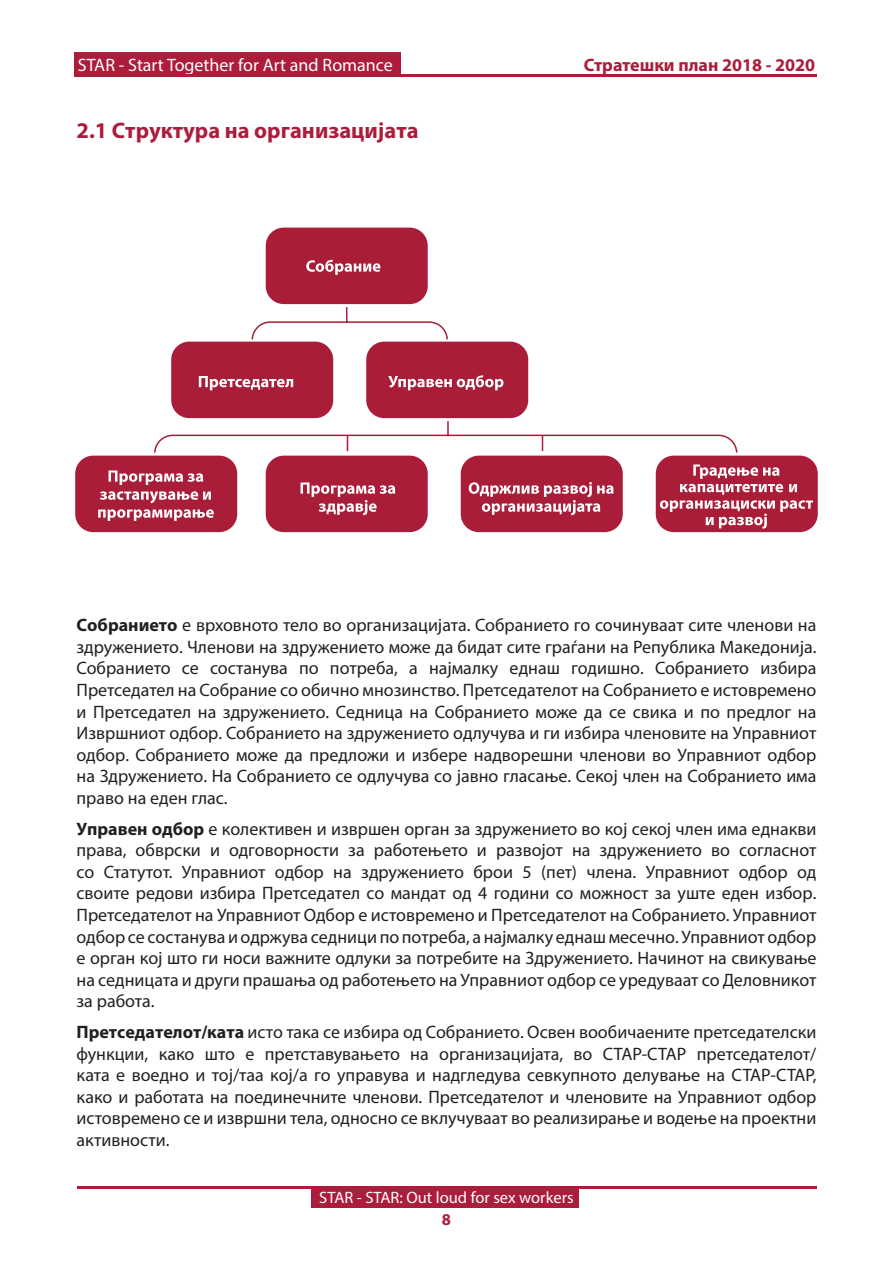
<style>
.page{position:relative;width:893px;height:1263px;background:#fff}
.page>*{position:absolute;margin:0;border:0;box-sizing:border-box;transform-origin:0 0}
.t1{font:700 22.5px "Myriad Pro";color:#ab1d3a}
.t2{font:18px/21.6px "Myriad Pro";color:#231f20;text-align:justify}
.t3{font:18px "Myriad Pro";color:#fff}
.t4{font:700 18px "Myriad Pro";color:#ab1d3a}
.t5{font:16.5px "Myriad Pro";color:#fff}
.t6{font:700 16.5px "Myriad Pro";color:#ab1d3a}
.s1{font-weight:700}
</style>
<div class="page">
<div style="left:74px;top:53px;width:327px;height:22px;background:#ab1d3a"></div>
<hr style="left:77px;top:1186px;width:739px;height:2px;background:#ab1d3a">
<hr style="left:74px;top:74px;width:742px;height:3px;background:#ab1d3a">
<div style="left:311px;top:1187px;width:268px;height:21px;background:#ab1d3a"></div>
<div style="left:266px;top:228px;width:162px;height:76px;background:#aa1d39;border-radius:18px"></div>
<div style="left:75px;top:456px;width:162px;height:76px;background:#aa1d39;border-radius:18px"></div>
<div style="left:266px;top:456px;width:162px;height:76px;background:#aa1d39;border-radius:18px"></div>
<div style="left:461px;top:456px;width:162px;height:76px;background:#aa1d39;border-radius:18px"></div>
<div style="left:656px;top:456px;width:162px;height:76px;background:#aa1d39;border-radius:18px"></div>
<svg style="left:154px;top:307px;width:584px;height:146px"></svg>
<svg style="left:306px;top:260px;width:74px;height:15px"></svg>
<svg style="left:199px;top:376px;width:94px;height:14px"></svg>
<svg style="left:109px;top:470px;width:94px;height:15px"></svg>
<svg style="left:100px;top:491px;width:111px;height:12px"></svg>
<svg style="left:98px;top:509px;width:116px;height:12px"></svg>
<svg style="left:301px;top:482px;width:94px;height:33px"></svg>
<svg style="left:469px;top:482px;width:144px;height:33px"></svg>
<svg style="left:660px;top:464px;width:153px;height:65px"></svg>
<svg style="left:388px;top:375px;width:115px;height:15px"></svg>
<p class="t3" style="left:78px;top:54px;width:317px">STAR - Start Together for Art and Romance</p>
<p class="t4" style="left:584px;top:55px;width:233px">Стратешки план 2018 - 2020</p>
<p class="t1" style="left:77px;top:118px;width:344px">2.1 Структура на организацијата</p>
<p class="t2" style="left:77px;top:614px;width:741px"><span class="s1">Собранието</span> е врховното тело во организацијата. Собранието го сочинуваат сите членови на здружението. Членови на здружението може да бидат сите граѓани на Република Македонија.<br>Собранието се состанува по потреба, а најмалку еднаш годишно. Собранието избира Претседател на Собрание со обично мнозинство. Претседателот на Собранието е истовремено и Претседател на здружението. Седница на Собранието може да се свика и по предлог на Извршниот одбор. Собранието на здружението одлучува и ги избира членовите на Управниот одбор. Собранието може да предложи и избере надворешни членови во Управниот одбор на Здружението. На Собранието се одлучува со јавно гласање. Секој член на Собранието има право на еден глас.</p>
<p class="t2" style="left:77px;top:817px;width:741px"><span class="s1">Управен одбор</span> е колективен и извршен орган за здружението во кој секој член има еднакви права, обврски и одговорности за работењето и развојот на здружението во согласнот со Статутот. Управниот одбор на здружението брои 5 (пет) члена. Управниот одбор од своите редови избира Претседател со мандат од 4 години со можност за уште еден избор.<br>Претседателот на Управниот Одбор е истовремено и Претседателот на Собранието. Управниот одбор се состанува и одржува седници по потреба, а најмалку еднаш месечно. Управниот одбор е орган кој што ги носи важните одлуки за потребите на Здружението. Начинот на свикување на седницата и други прашања од работењето на Управниот одбор се уредуваат со Деловникот за работа.</p>
<p class="t2" style="left:77px;top:1021px;width:741px"><span class="s1">Претседателот/ката</span> исто така се избира од Собранието. Освен вообичаените претседателски функции, како што е претставувањето на организацијата, во СТАР-СТАР претседателот/ ката е воедно и тој/таа кој/а го управува и надгледува севкупното делување на СТАР-СТАР, како и работата на поединечните членови. Претседателот и членовите на Управниот одбор истовремено се и извршни тела, односно се вклучуваат во реализирање и водење на проектни активности.</p>
<p class="t5" style="left:319px;top:1187px;width:256px">STAR - STAR: Out loud for sex workers</p>
<p class="t6" style="left:442px;top:1210px;width:11px">8</p>
</div>
